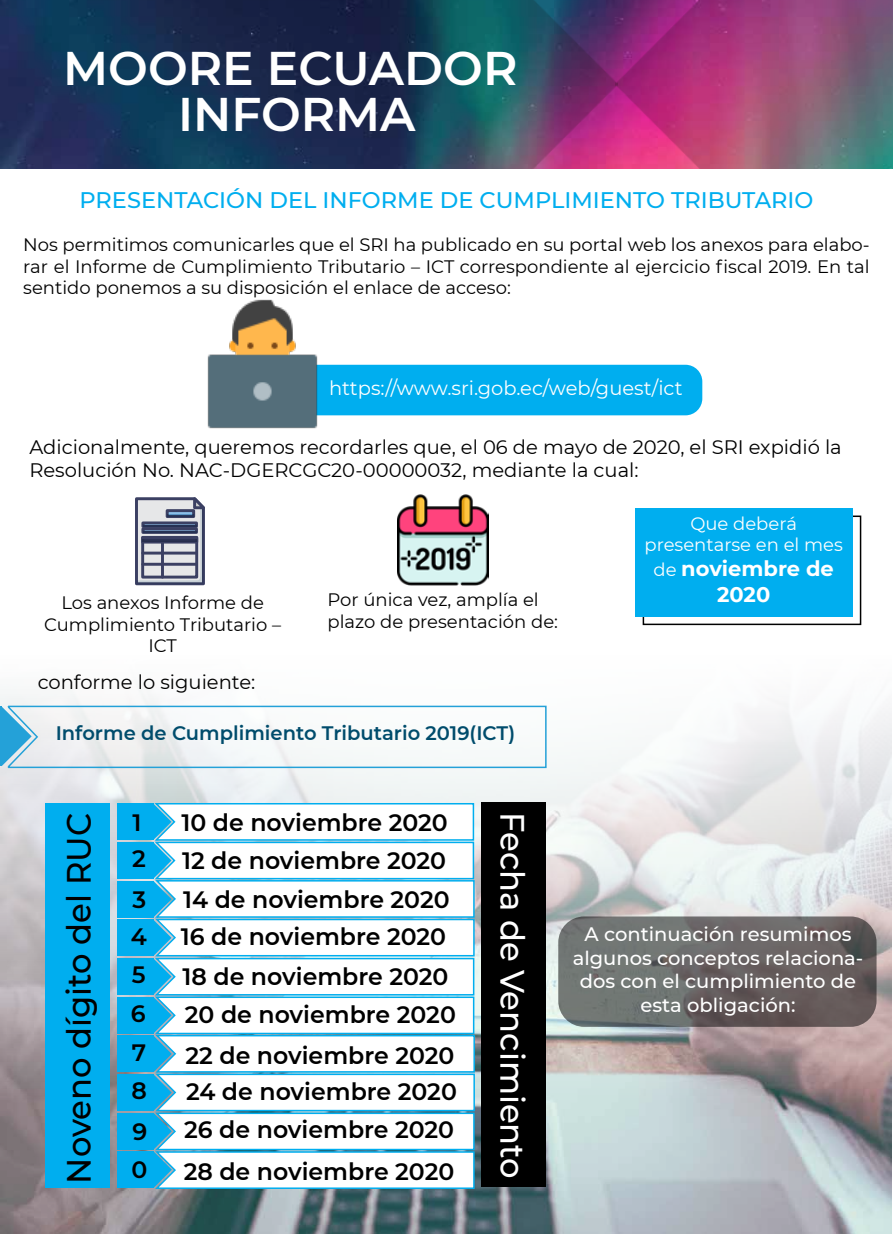
<style>
.page{position:relative;width:893px;height:1234px;background:#fff}
.page>*{position:absolute;margin:0;border:0;box-sizing:border-box;transform-origin:0 0}
.t1{font:600 47.1px/45.8px "Montserrat";color:#fff;text-align:center}
.t2{font:500 33.75px "Montserrat";color:#000;scale:.96 1}
.t3{font:500 33.75px "Montserrat";color:#fff;scale:.96 1}
.t4{font:600 23.7px/38.2px "Montserrat";color:#000}
.t5{font:500 22.5px "Montserrat";color:#00aeef}
.t6{font:700 21px "Montserrat";color:#fff}
.t7{font:19.5px/23.4px "Montserrat";color:#000}
.t8{font:500 19.5px/23.4px "Montserrat";color:#fff;text-align:center}
.t9{font:600 19.5px "Montserrat";color:#004c6c}
.t10{font:19.5px "Montserrat";color:#fff}
.t11{font:18px/21.6px "Montserrat";color:#000;text-align:justify}
.t12{font:18px/21.6px "Montserrat";color:#fff;text-align:center}
.s1{font-weight:400;font-size:18px}
</style>
<div class="page">
<div style="left:643px;top:515px;width:218px;height:110px;border:2px solid #000"></div>
<div style="left:635px;top:508px;width:217px;height:108px;background:#00aeef"></div>
<img style="left:0;top:694px;width:891px;height:539px">
<img style="left:0;top:0;width:615px;height:169px">
<img style="left:615px;top:0;width:278px;height:169px">
<div style="left:117px;top:803px;width:36px;height:36px;background:#00aeef"></div>
<div style="left:117px;top:842px;width:36px;height:36px;background:#00aeef"></div>
<div style="left:117px;top:880px;width:36px;height:37px;background:#00aeef"></div>
<div style="left:117px;top:919px;width:36px;height:36px;background:#00aeef"></div>
<div style="left:117px;top:958px;width:36px;height:36px;background:#00aeef"></div>
<div style="left:117px;top:996px;width:37px;height:37px;background:#00aeef"></div>
<div style="left:117px;top:1035px;width:37px;height:36px;background:#00aeef"></div>
<div style="left:117px;top:1074px;width:37px;height:36px;background:#00aeef"></div>
<div style="left:118px;top:1112px;width:36px;height:37px;background:#00aeef"></div>
<div style="left:118px;top:1151px;width:36px;height:36px;background:#00aeef"></div>
<svg style="left:153px;top:801px;width:323px;height:388px"></svg>
<div style="left:45px;top:803px;width:65px;height:384px;background:#00aeef"></div>
<div style="left:481px;top:802px;width:65px;height:384px;background:#000"></div>
<div style="left:281px;top:364px;width:421px;height:51px;background:#00aeef;border-radius:17px"></div>
<img style="left:207px;top:299px;width:128px;height:130px">
<svg style="left:135px;top:497px;width:70px;height:89px"></svg>
<svg style="left:141px;top:521px;width:57px;height:6px"></svg>
<hr style="left:143px;top:525px;width:53px;height:1px;background:#a6c9da">
<svg style="left:141px;top:527px;width:57px;height:6px"></svg>
<hr style="left:143px;top:531px;width:53px;height:1px;background:#a6c9da">
<div style="left:141px;top:536px;width:57px;height:42px;border:3px solid #3b4063"></div>
<hr style="left:161px;top:540px;width:3px;height:37px;background:#3b4063">
<div style="left:141px;top:536px;width:57px;height:7px;background:#3b4063"></div>
<hr style="left:143px;top:539px;width:54px;height:3px;background:#acbbc4">
<hr style="left:143px;top:551px;width:54px;height:3px;background:#3b4063">
<hr style="left:143px;top:562px;width:54px;height:3px;background:#3b4063">
<svg style="left:166px;top:509px;width:29px;height:9px"></svg>
<hr style="left:167px;top:513px;width:27px;height:3px;background:#a6c9da">
<svg style="left:2px;top:704px;width:545px;height:64px"></svg>
<hr style="left:0;top:706px;width:2px;height:59px;background:#24a1d8">
<img style="left:397px;top:494px;width:92px;height:91px">
<svg style="left:558px;top:916px;width:318px;height:110px"></svg>
<h1 class="t1" style="left:63px;top:43px;width:456px">MOORE ECUADOR<br>INFORMA</h1>
<p class="t5" style="left:80px;top:184px;width:735px">PRESENTACIÓN DEL INFORME DE CUMPLIMIENTO TRIBUTARIO</p>
<p class="t11" style="left:23px;top:233px;width:848px">Nos permitimos comunicarles que el SRI ha publicado en su portal web los anexos para elabo&shy;rar el Informe de Cumplimiento Tributario – ICT correspondiente al ejercicio fiscal 2019. En tal sentido ponemos a su disposición el enlace de acceso:</p>
<p class="t10" style="left:329px;top:375px;width:355px">https://www.sri.gob.ec/web/guest/ict</p>
<p class="t7" style="left:29px;top:434px;width:814px">Adicionalmente, queremos recordarles que, el 06 de mayo de 2020, el SRI expidió la<br>Resolución No. NAC-DGERCGC20-00000032, mediante la cual:</p>
<p class="t11" style="left:44px;top:591px;width:238px;text-align:center">Los anexos Informe de<br>Cumplimiento Tributario –<br>ICT</p>
<p class="t7" style="left:38px;top:669px;width:219px">conforme lo siguiente:</p>
<p class="t12" style="left:644px;top:511px;width:200px">Que deberá presentarse en el mes</p>
<p class="t6" style="left:653px;top:553px;width:182px"><span class="s1">de</span> noviembre de</p>
<p class="t11" style="left:328px;top:588px;width:213px">Por única vez, amplía el</p>
<p class="t6" style="left:717px;top:579px;width:55px">2020</p>
<p class="t11" style="left:328px;top:610px;width:232px">plazo de presentación de:</p>
<p class="t9" style="left:56px;top:719px;width:461px">Informe de Cumplimiento Tributario 2019(ICT)</p>
<h3 class="t4" style="left:181px;top:802px;width:277px">10 de noviembre 2020<br>12 de noviembre 2020<br>14 de noviembre 2020<br>16 de noviembre 2020<br>18 de noviembre 2020<br>20 de noviembre 2020</h3>
<h3 class="t4" style="left:184px;top:1035px;width:274px;line-height:37.3px;text-align:justify">22 de noviembre 2020<br>24 de noviembre 2020<br>26 de noviembre 2020</h3>
<h3 class="t4" style="left:184px;top:1151px;width:272px">28 de noviembre 2020</h3>
<h3 class="t4" style="left:132px;top:802px;width:15px;line-height:36.5px">1<br>2</h3>
<h3 class="t4" style="left:131px;top:878px;width:18px;text-align:justify">3<br>4<br>5<br>6<br>7<br>8</h3>
<h3 class="t4" style="left:131px;top:1111px;width:17px;line-height:37.7px">9<br>0</h3>
<h2 class="t2" style="left:55px;top:1183px;width:387px;rotate:-90deg">Noveno dígito del RUC</h2>
<h2 class="t3" style="left:536px;top:811px;width:383px;rotate:90deg">Fecha de Vencimiento</h2>
<p class="t8" style="left:573px;top:921px;width:292px">A continuación resumimos algunos conceptos relaciona&shy;dos con el cumplimiento de esta obligación:</p>
</div>
